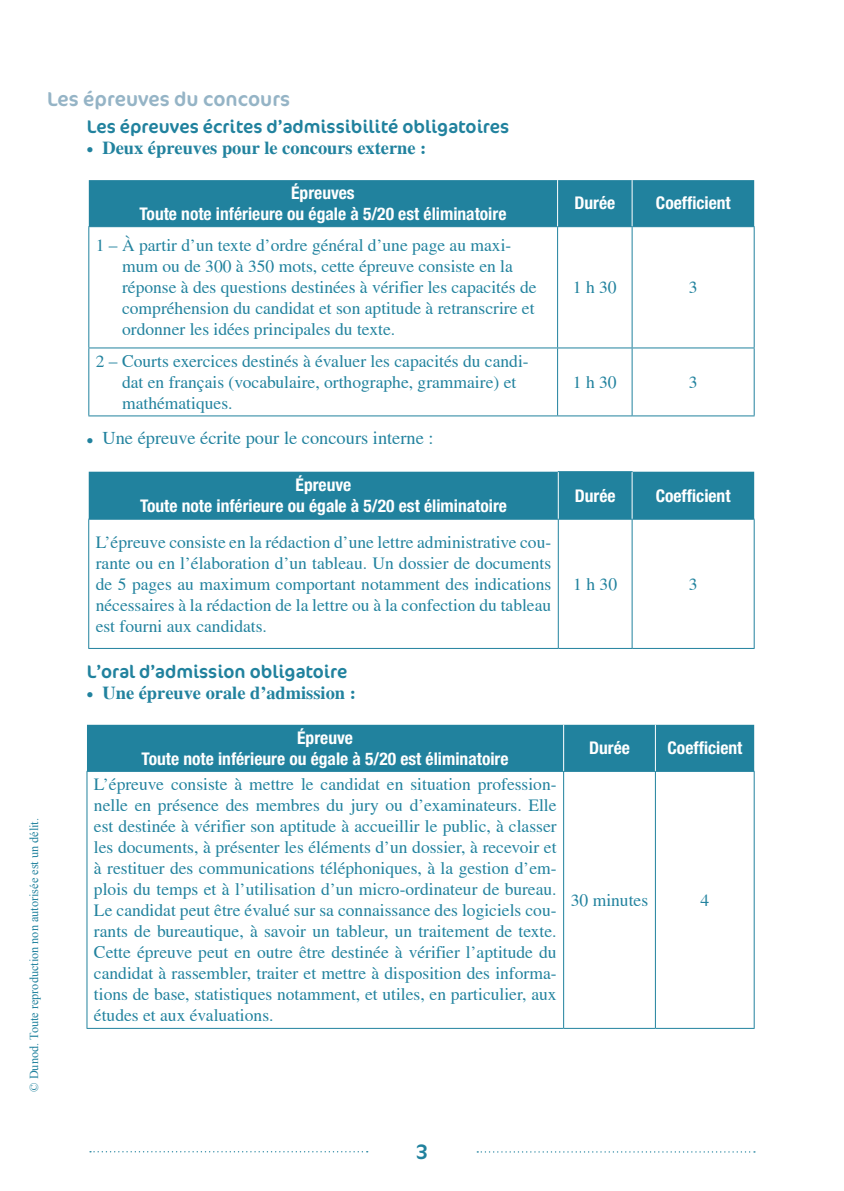
<style>
.page{position:relative;width:844px;height:1191px;background:#fff}
.page>*{position:absolute;margin:0;border:0;box-sizing:border-box;transform-origin:0 0}
.t1{font:21px "Cocon OT";color:#21829e}
.Titre_3{font:20.12px "Cocon OT";color:#95b4c6}
.Titre_4{font:18.38px "Cocon OT";color:#21829e}
.t2{font:700 18.38px "Times";color:#21829e}
.t3{font:18.38px "Times";color:#21829e}
.Tableau_Texte{font:17.5px/21px "Times";color:#21829e}
.Tableau_têtière_nive{font:700 condensed 17.5px/21px "Helvetica Neue LT Std";color:#fff;text-align:center}
.t4{font:12.25px "Times New Roman";color:#21829e}
.s1{font-weight:700}
</style>
<div class="page">
<svg style="left:477px;top:1151px;width:277px;height:1px"></svg>
<svg style="left:90px;top:1151px;width:277px;height:1px"></svg>
<div style="left:89px;top:180px;width:665px;height:46px;background:#21829e"></div>
<hr style="left:88px;top:226px;width:469px;height:1px;background:#21829e">
<hr style="left:88px;top:227px;width:1px;height:120px;background:#21829e">
<hr style="left:557px;top:226px;width:75px;height:1px;background:#21829e">
<hr style="left:557px;top:227px;width:1px;height:120px;background:#21829e">
<hr style="left:632px;top:226px;width:122px;height:1px;background:#21829e">
<hr style="left:631px;top:227px;width:1px;height:120px;background:#21829e">
<hr style="left:753px;top:227px;width:1px;height:120px;background:#21829e">
<hr style="left:88px;top:347px;width:469px;height:1px;background:#21829e">
<hr style="left:88px;top:348px;width:1px;height:67px;background:#21829e">
<hr style="left:557px;top:347px;width:75px;height:1px;background:#21829e">
<hr style="left:557px;top:348px;width:1px;height:67px;background:#21829e">
<hr style="left:632px;top:347px;width:122px;height:1px;background:#21829e">
<hr style="left:631px;top:348px;width:1px;height:67px;background:#21829e">
<hr style="left:753px;top:348px;width:1px;height:67px;background:#21829e">
<hr style="left:88px;top:415px;width:469px;height:1px;background:#21829e">
<hr style="left:557px;top:415px;width:75px;height:1px;background:#21829e">
<hr style="left:632px;top:415px;width:122px;height:1px;background:#21829e">
<hr style="left:557px;top:180px;width:1px;height:46px;background:#fff">
<hr style="left:631px;top:180px;width:1px;height:46px;background:#fff">
<div style="left:89px;top:472px;width:665px;height:47px;background:#21829e"></div>
<hr style="left:88px;top:519px;width:470px;height:1px;background:#21829e">
<hr style="left:88px;top:519px;width:1px;height:129px;background:#21829e">
<hr style="left:557px;top:519px;width:1px;height:129px;background:#21829e">
<hr style="left:632px;top:519px;width:122px;height:1px;background:#21829e">
<hr style="left:631px;top:519px;width:1px;height:129px;background:#21829e">
<hr style="left:753px;top:519px;width:1px;height:129px;background:#21829e">
<hr style="left:88px;top:648px;width:470px;height:1px;background:#21829e">
<hr style="left:558px;top:648px;width:74px;height:1px;background:#21829e">
<hr style="left:632px;top:648px;width:122px;height:1px;background:#21829e">
<hr style="left:557px;top:471px;width:75px;height:1px;background:#21829e">
<hr style="left:558px;top:519px;width:74px;height:1px;background:#21829e">
<hr style="left:557px;top:472px;width:1px;height:47px;background:#fff">
<hr style="left:631px;top:472px;width:1px;height:47px;background:#fff">
<div style="left:87px;top:725px;width:667px;height:46px;background:#21829e"></div>
<hr style="left:86px;top:771px;width:477px;height:1px;background:#21829e">
<hr style="left:86px;top:772px;width:1px;height:256px;background:#21829e">
<hr style="left:563px;top:771px;width:92px;height:1px;background:#21829e">
<hr style="left:563px;top:772px;width:1px;height:256px;background:#21829e">
<hr style="left:655px;top:771px;width:99px;height:1px;background:#21829e">
<hr style="left:654px;top:772px;width:1px;height:256px;background:#21829e">
<hr style="left:753px;top:772px;width:1px;height:256px;background:#21829e">
<hr style="left:86px;top:1028px;width:477px;height:1px;background:#21829e">
<hr style="left:563px;top:1028px;width:92px;height:1px;background:#21829e">
<hr style="left:655px;top:1028px;width:99px;height:1px;background:#21829e">
<hr style="left:563px;top:725px;width:1px;height:46px;background:#fff">
<hr style="left:654px;top:725px;width:1px;height:46px;background:#fff">
<p class="Titre_3" style="left:47px;top:87px;width:244px">Les épreuves du concours</p>
<p class="Titre_4" style="left:87px;top:116px;width:424px">Les épreuves écrites d’admissibilité obligatoires</p>
<p class="t2" style="left:87px;top:137px;width:341px">• Deux épreuves pour le concours externe :</p>
<p class="Tableau_têtière_nive" style="left:139px;top:182px;width:368px">Épreuves<br>Toute note inférieure ou égale à 5/20 est éliminatoire</p>
<p class="Tableau_Texte" style="left:122px;top:235px;width:416px;text-indent:-26px">1 – À partir d’un texte d’ordre général d’une page au maxi&shy;mum ou de 300 à 350 mots, cette épreuve consiste en la réponse à des questions destinées à vérifier les capacités de compréhension du candidat et son aptitude à retranscrire et ordonner les idées principales du texte.</p>
<p class="Tableau_Texte" style="left:122px;top:350px;width:408px;text-indent:-26px">2 – Courts exercices destinés à évaluer les capacités du candi&shy;dat en français (vocabulaire, orthographe, grammaire) et mathématiques.</p>
<p class="t3" style="left:87px;top:427px;width:348px"><span class="s1">•</span> Une épreuve écrite pour le concours interne :</p>
<p class="Tableau_têtière_nive" style="left:140px;top:474px;width:368px">Épreuve<br>Toute note inférieure ou égale à 5/20 est éliminatoire</p>
<p class="Tableau_Texte" style="left:96px;top:531px;width:457px;text-align:justify">L’épreuve consiste en la rédaction d’une lettre administrative cou&shy;rante ou en l’élaboration d’un tableau. Un dossier de documents de 5 pages au maximum comportant notamment des indications nécessaires à la rédaction de la lettre ou à la confection du tableau est fourni aux candidats.</p>
<p class="t4" style="left:26px;top:1091px;width:275px;rotate:-90deg">© Dunod. Toute reproduction non autorisée est un délit.</p>
<p class="Titre_4" style="left:87px;top:660px;width:262px">L’oral d’admission obligatoire</p>
<p class="t2" style="left:87px;top:682px;width:270px">• Une épreuve orale d’admission :</p>
<p class="Tableau_têtière_nive" style="left:142px;top:726px;width:368px">Épreuve<br>Toute note inférieure ou égale à 5/20 est éliminatoire</p>
<p class="Tableau_Texte" style="left:94px;top:774px;width:464px;text-align:justify">L’épreuve consiste à mettre le candidat en situation profession&shy;nelle en présence des membres du jury ou d’examinateurs. Elle est destinée à vérifier son aptitude à accueillir le public, à classer les documents, à présenter les éléments d’un dossier, à recevoir et à restituer des communications téléphoniques, à la gestion d’em&shy;plois du temps et à l’utilisation d’un micro-ordinateur de bureau.<br>Le candidat peut être évalué sur sa connaissance des logiciels cou&shy;rants de bureautique, à savoir un tableur, un traitement de texte.<br>Cette épreuve peut en outre être destinée à vérifier l’aptitude du candidat à rassembler, traiter et mettre à disposition des informa&shy;tions de base, statistiques notamment, et utiles, en particulier, aux études et aux évaluations.</p>
<p class="Tableau_têtière_nive" style="left:574px;top:192px;width:42px">Durée</p>
<p class="Tableau_têtière_nive" style="left:655px;top:192px;width:76px">Coefficient</p>
<p class="Tableau_Texte" style="left:572px;top:277px;width:45px">1 h 30</p>
<p class="Tableau_Texte" style="left:688px;top:277px;width:10px">3</p>
<p class="Tableau_Texte" style="left:572px;top:371px;width:45px">1 h 30</p>
<p class="Tableau_Texte" style="left:688px;top:371px;width:10px">3</p>
<p class="Tableau_têtière_nive" style="left:574px;top:485px;width:42px">Durée</p>
<p class="Tableau_têtière_nive" style="left:655px;top:485px;width:76px">Coefficient</p>
<p class="Tableau_Texte" style="left:573px;top:573px;width:45px">1 h 30</p>
<p class="Tableau_Texte" style="left:688px;top:573px;width:10px">3</p>
<p class="Tableau_têtière_nive" style="left:589px;top:737px;width:42px">Durée</p>
<p class="Tableau_têtière_nive" style="left:667px;top:737px;width:76px">Coefficient</p>
<p class="Tableau_Texte" style="left:570px;top:889px;width:79px">30 minutes</p>
<p class="Tableau_Texte" style="left:700px;top:889px;width:10px">4</p>
<p class="t1" style="left:415px;top:1139px;width:14px">3</p>
</div>
